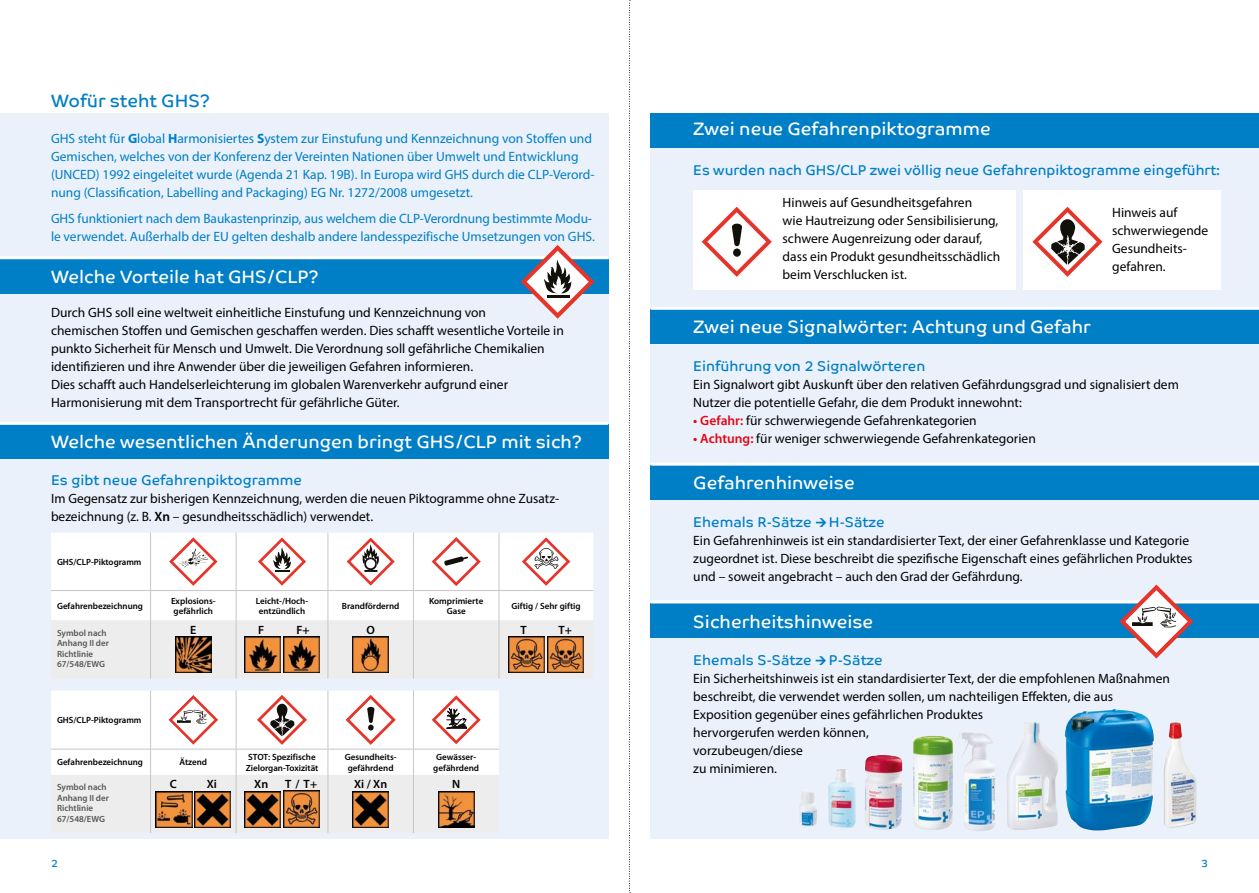
<style>
.page{position:relative;width:1259px;height:893px;background:#fff}
.page>*{position:absolute;margin:0;border:0;box-sizing:border-box;transform-origin:0 0}
.t1{font:18px "Co Text";color:#fff}
.t2{font:18px "Co Text";color:#007ec6}
.t3{font:14.25px "Co Text";color:#007ec6}
.t4{font:13.5px/18px "Myriad Pro";color:#000}
.t5{font:13.5px/18px "Myriad Pro";color:#007ec6}
.t6{font:600 12px "Myriad Pro";letter-spacing:-.005em;color:#000}
.t7{font:10.5px "Co Text";color:#007ec6}
.t8{font:600 9px/10.5px "Myriad Pro";color:#000;text-align:center}
.t9{font:600 9px/10.5px "Myriad Pro";color:#575756}
.s1{font-weight:700}
.s2{font-weight:600}
.s3{font-weight:600;color:#e30613}
</style>
<div class="page">
<div style="left:651px;top:113px;width:608px;height:726px;background:#eaf1fb"></div>
<div style="left:0;top:113px;width:608px;height:726px;background:#eaf1fb"></div>
<div style="left:0;top:425px;width:608px;height:34px;background:#007ec6"></div>
<hr style="left:0;top:422px;width:608px;height:3px;background:#fff">
<div style="left:0;top:259px;width:608px;height:34px;background:#007ec6"></div>
<hr style="left:0;top:256px;width:608px;height:3px;background:#fff">
<svg style="left:51px;top:533px;width:542px;height:146px"></svg>
<img style="left:175px;top:636px;width:36px;height:37px">
<img style="left:244px;top:636px;width:37px;height:37px">
<img style="left:283px;top:636px;width:37px;height:37px">
<img style="left:352px;top:636px;width:37px;height:37px">
<img style="left:508px;top:636px;width:37px;height:37px">
<img style="left:547px;top:636px;width:37px;height:37px">
<div style="left:651px;top:310px;width:608px;height:34px;background:#007ec6"></div>
<hr style="left:651px;top:307px;width:608px;height:3px;background:#fff">
<div style="left:651px;top:466px;width:608px;height:34px;background:#007ec6"></div>
<hr style="left:651px;top:463px;width:608px;height:3px;background:#fff">
<div style="left:651px;top:603px;width:608px;height:34px;background:#007ec6"></div>
<hr style="left:651px;top:600px;width:608px;height:3px;background:#fff">
<img style="left:1007px;top:722px;width:51px;height:108px">
<img style="left:1064px;top:709px;width:89px;height:122px">
<img style="left:828px;top:769px;width:28px;height:59px">
<img style="left:799px;top:791px;width:18px;height:36px">
<img style="left:959px;top:732px;width:36px;height:99px">
<img style="left:913px;top:736px;width:40px;height:94px">
<img style="left:865px;top:755px;width:37px;height:75px">
<div style="left:693px;top:191px;width:322px;height:99px;background:#fff"></div>
<div style="left:1023px;top:191px;width:197px;height:99px;background:#fff"></div>
<svg style="left:701px;top:207px;width:71px;height:70px"></svg>
<svg style="left:1032px;top:207px;width:70px;height:70px"></svg>
<img style="left:1163px;top:722px;width:33px;height:106px">
<svg style="left:521px;top:245px;width:73px;height:74px"></svg>
<svg style="left:1119px;top:584px;width:74px;height:75px"></svg>
<div style="left:651px;top:113px;width:608px;height:34px;background:#007ec6"></div>
<svg style="left:51px;top:690px;width:448px;height:143px"></svg>
<img style="left:156px;top:791px;width:36px;height:37px">
<img style="left:195px;top:791px;width:36px;height:37px">
<img style="left:244px;top:791px;width:37px;height:37px">
<img style="left:283px;top:791px;width:37px;height:36px">
<img style="left:352px;top:791px;width:37px;height:37px">
<img style="left:438px;top:791px;width:36px;height:37px">
<svg style="left:629px;top:0;width:1px;height:893px"></svg>
<h1 class="t2" style="left:51px;top:90px;width:160px">Wofür steht GHS?</h1>
<p class="t5" style="left:51px;top:129px;width:545px">GHS steht für <span class="s1">G</span>lobal <span class="s1">H</span>armonisiertes <span class="s1">S</span>ystem zur Einstufung und Kennzeichnung von Stoffen und Gemischen, welches von der Konferenz der Vereinten Nationen über Umwelt und Entwicklung (UNCED) 1992 eingeleitet wurde (Agenda 21 Kap. 19B). In Europa wird GHS durch die CLP-Verord&shy;nung (Classification, Labelling and Packaging) EG Nr. 1272/2008 umgesetzt.</p>
<p class="t5" style="left:51px;top:210px;width:545px">GHS funktioniert nach dem Baukastenprinzip, aus welchem die CLP-Verordnung bestimmte Modu&shy;le verwendet. Außerhalb der EU gelten deshalb andere landesspezifische Umsetzungen von GHS.</p>
<h1 class="t1" style="left:51px;top:266px;width:269px">Welche Vorteile hat GHS/CLP?</h1>
<p class="t4" style="left:51px;top:304px;width:514px">Durch GHS soll eine weltweit einheitliche Einstufung und Kennzeichnung von<br>chemischen Stoffen und Gemischen geschaffen werden. Dies schafft wesentliche Vorteile in punkto Sicherheit für Mensch und Umwelt. Die Verordnung soll gefährliche Chemikalien identifizieren und ihre Anwender über die jeweiligen Gefahren informieren.<br>Dies schafft auch Handelserleichterung im globalen Warenverkehr aufgrund einer Harmonisierung mit dem Transportrecht für gefährliche Güter.</p>
<h1 class="t1" style="left:51px;top:431px;width:532px">Welche wesentlichen Änderungen bringt GHS/CLP mit sich?</h1>
<p class="t3" style="left:51px;top:471px;width:252px">Es gibt neue Gefahrenpiktogramme</p>
<p class="t4" style="left:51px;top:489px;width:509px">Im Gegensatz zur bisherigen Kennzeichnung, werden die neuen Piktogramme ohne Zusatz&shy;bezeichnung (z. B. <span class="s2">Xn</span> – gesundheitsschädlich) verwendet.</p>
<p class="t8" style="left:57px;top:556px;width:86px">GHS/CLP-Piktogramm</p>
<p class="t8" style="left:57px;top:600px;width:87px">Gefahrenbezeichnung</p>
<p class="t8" style="left:171px;top:595px;width:46px;text-align:left">Explosions&shy;gefährlich</p>
<p class="t8" style="left:256px;top:595px;width:54px">Leicht-/Hoch&shy;entzündlich</p>
<p class="t8" style="left:342px;top:600px;width:59px">Brandfördernd</p>
<p class="t8" style="left:429px;top:595px;width:56px">Komprimierte<br>Gase</p>
<p class="t8" style="left:511px;top:600px;width:71px">Giftig / Sehr giftig</p>
<p class="t9" style="left:57px;top:627px;width:53px">Symbol nach<br>Anhang II der<br>Richtlinie<br>67/548/EWG</p>
<p class="t6" style="left:190px;top:622px;width:8px">E</p>
<p class="t6" style="left:258px;top:622px;width:8px">F</p>
<p class="t6" style="left:296px;top:622px;width:15px">F+</p>
<p class="t6" style="left:366px;top:622px;width:10px">O</p>
<p class="t6" style="left:520px;top:622px;width:8px">T</p>
<p class="t6" style="left:558px;top:622px;width:15px">T+</p>
<p class="t8" style="left:57px;top:715px;width:86px">GHS/CLP-Piktogramm</p>
<p class="t8" style="left:57px;top:757px;width:87px">Gefahrenbezeichnung</p>
<p class="t8" style="left:179px;top:757px;width:29px">Ätzend</p>
<p class="t8" style="left:246px;top:752px;width:74px;text-align:left">STOT: Spezifische<br>Zielorgan-Toxizität</p>
<p class="t8" style="left:345px;top:752px;width:53px">Gesundheits&shy;gefährdend</p>
<p class="t8" style="left:433px;top:752px;width:47px">Gewässer&shy;gefährdend</p>
<p class="t9" style="left:57px;top:782px;width:53px">Symbol nach<br>Anhang II der<br>Richtlinie<br>67/548/EWG</p>
<p class="t6" style="left:170px;top:776px;width:9px">C</p>
<p class="t6" style="left:207px;top:776px;width:12px">Xi</p>
<p class="t6" style="left:254px;top:776px;width:15px">Xn</p>
<p class="t6" style="left:285px;top:776px;width:33px">T/T+</p>
<p class="t6" style="left:354px;top:776px;width:35px">Xi / Xn</p>
<p class="t6" style="left:452px;top:776px;width:10px">N</p>
<h1 class="t1" style="left:693px;top:118px;width:299px">Zwei neue Gefahrenpiktogramme</h1>
<p class="t3" style="left:693px;top:162px;width:528px">Es wurden nach GHS/CLP zwei völlig neue Gefahrenpiktogramme eingeführt:</p>
<p class="t4" style="left:782px;top:194px;width:219px">Hinweis auf Gesundheitsgefahren<br>wie Hautreizung oder Sensibilisierung, schwere Augenreizung oder darauf, dass ein Produkt gesundheitsschädlich beim Verschlucken ist.</p>
<p class="t4" style="left:1112px;top:203px;width:98px">Hinweis auf schwerwiegende<br>Gesundheits&shy;gefahren.</p>
<h1 class="t1" style="left:693px;top:316px;width:399px">Zwei neue Signalwörter: Achtung und Gefahr</h1>
<p class="t3" style="left:693px;top:358px;width:234px">Einführung von 2 Signalwörteren</p>
<p class="t4" style="left:693px;top:375px;width:487px">Ein Signalwort gibt Auskunft über den relativen Gefährdungsgrad und signalisiert dem<br>Nutzer die potentielle Gefahr, die dem Produkt innewohnt:</p>
<p class="t4" style="left:693px;top:411px;width:285px"><span class="s3">• Gefahr:</span> für schwerwiegende Gefahrenkategorien</p>
<p class="t4" style="left:693px;top:429px;width:344px"><span class="s3">• Achtung:</span> für weniger schwerwiegende Gefahrenkategorien</p>
<h1 class="t1" style="left:693px;top:472px;width:163px">Gefahrenhinweise</h1>
<p class="t3" style="left:693px;top:514px;width:193px">Ehemals R-Sätze H-Sätze</p>
<p class="t4" style="left:693px;top:531px;width:501px">Ein Gefahrenhinweis ist ein standardisierter Text, der einer Gefahrenklasse und Kategorie zugeordnet ist. Diese beschreibt die spezifische Eigenschaft eines gefährlichen Produktes und – soweit angebracht – auch den Grad der Gefährdung.</p>
<h1 class="t1" style="left:693px;top:611px;width:181px">Sicherheitshinweise</h1>
<p class="t3" style="left:693px;top:651px;width:191px">Ehemals S-Sätze P-Sätze</p>
<p class="t4" style="left:693px;top:669px;width:478px">Ein Sicherheitshinweis ist ein standardisierter Text, der die empfohlenen Maßnahmen beschreibt, die verwendet werden sollen, um nachteiligen Effekten, die aus Exposition gegenüber eines gefährlichen Produktes<br>hervorgerufen werden können,<br>vorzubeugen/diese<br>zu minimieren.</p>
<p class="t7" style="left:51px;top:857px;width:8px">2</p>
<p class="t7" style="left:1201px;top:857px;width:8px">3</p>
</div>
